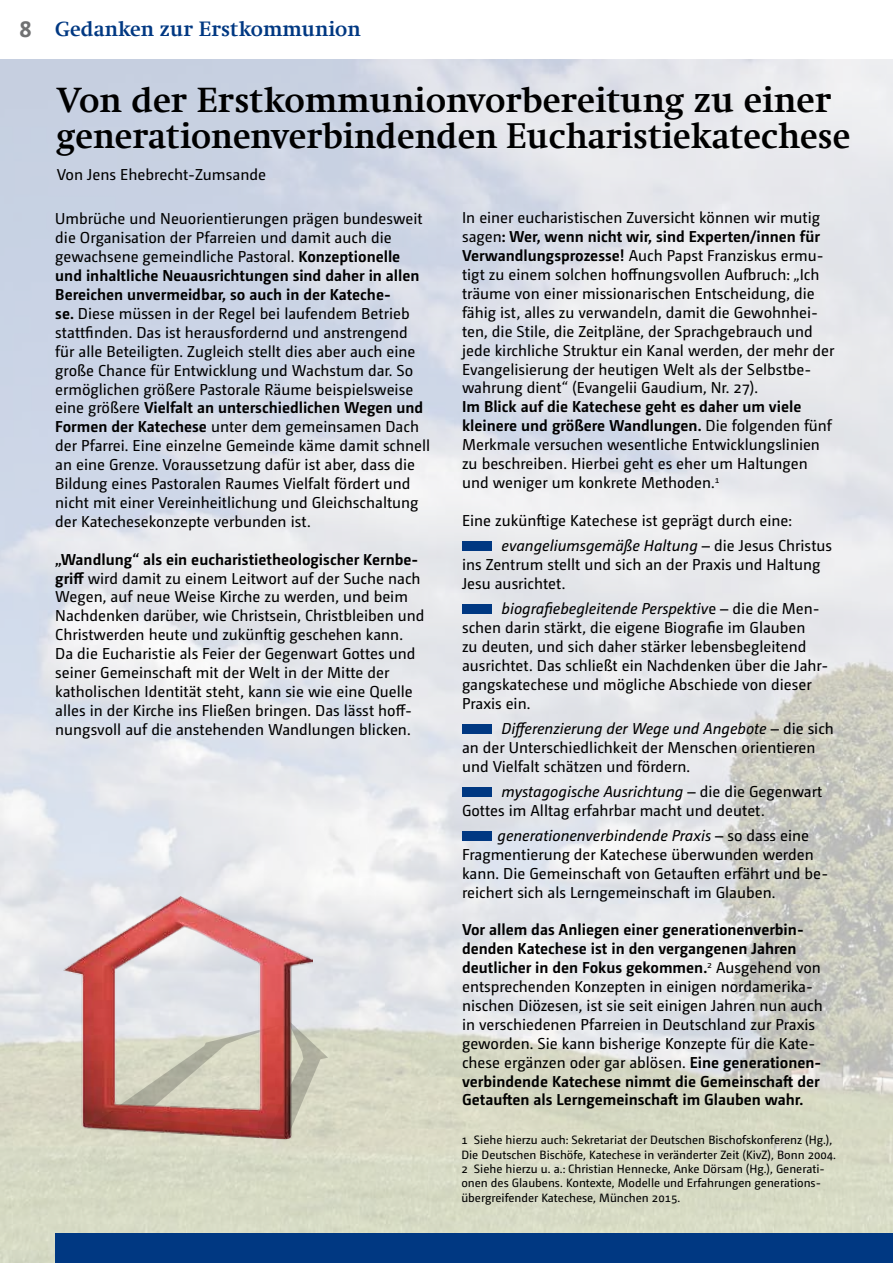
<style>
.page{position:relative;width:893px;height:1263px;background:#fff}
.page>*{position:absolute;margin:0;border:0;box-sizing:border-box;transform-origin:0 0}
.t1{font:700 36px "Swift Com";color:#000;scale:.96 1}
.t2{font:700 35.25px "Swift Com";color:#000}
.t3{font:700 21px "Swift Com";color:#003882}
.t4{font:15.75px/18.9px "Camingo Dos Pro";color:#000}
.t5{font:12px/14.4px "Camingo Dos Pro";color:#000}
.s1{font-family:"Camingo Dos Pro";font-size:24px;color:#707172}
.s2{font-size:36px}
.s3{font-weight:700}
.s4{font-style:italic}
</style>
<div class="page">
<img style="left:0;top:60px;width:893px;height:1203px">
<div style="left:462px;top:541px;width:30px;height:10px;background:#003882"></div>
<div style="left:462px;top:604px;width:30px;height:10px;background:#003882"></div>
<div style="left:462px;top:724px;width:30px;height:10px;background:#003882"></div>
<div style="left:462px;top:787px;width:30px;height:10px;background:#003882"></div>
<div style="left:462px;top:831px;width:30px;height:10px;background:#003882"></div>
<div style="left:55px;top:1233px;width:838px;height:30px;background:#003882"></div>
<svg style="left:87px;top:1022px;width:241px;height:118px;background:#d3d3c0"></svg>
<img style="left:61px;top:897px;width:252px;height:241px">
<h3 class="t3" style="left:19px;top:17px;width:343px"><span class="s1">8</span> Gedanken zur Erstkommunion</h3>
<h2 class="t2" style="left:57px;top:79px;width:776px">Von der Erstkommunionvorbereitung <span class="s2">zu einer</span></h2>
<h1 class="t1" style="left:57px;top:114px;width:828px">generationenverbindenden Eucharistiekatechese</h1>
<p class="t4" style="left:57px;top:165px;width:211px">Von Jens Ehebrecht-Zumsande</p>
<p class="t4" style="left:462px;top:208px;width:374px">In einer eucharistischen Zuversicht können wir mutig sagen<span class="s3">: Wer, wenn nicht wir, sind Experten/innen für Verwandlungsprozesse!</span> Auch Papst Franziskus ermu&shy;tigt zu einem solchen hoffnungsvollen Aufbruch: „Ich träume von einer missionarischen Entscheidung, die fähig ist, alles zu verwandeln, damit die Gewohnhei&shy;ten, die Stile, die Zeitpläne, der Sprachgebrauch und jede kirchliche Struktur ein Kanal werden, der mehr der Evangelisierung der heutigen Welt als der Selbstbe&shy;wahrung dient“ (Evangelii Gaudium, Nr. 27).</p>
<p class="t4" style="left:462px;top:397px;width:371px"><span class="s3">Im Blick auf die Katechese geht es daher um viele kleinere und größere Wandlungen.</span> Die folgenden fünf Merkmale versuchen wesentliche Entwicklungslinien zu beschreiben. Hierbei geht es eher um Haltungen und weniger um konkrete Methoden.<sup>1</sup></p>
<p class="t4" style="left:501px;top:508px;width:332px;line-height:25.2px;text-indent:-39px">Eine zukünftige Katechese ist geprägt durch eine: <span class="s4">evangeliumsgemäße Haltung</span> – die Jesus Christus</p>
<p class="t4" style="left:462px;top:555px;width:360px">ins Zentrum stellt und sich an der Praxis und Haltung<br>Jesu ausrichtet.</p>
<p class="t4" style="left:462px;top:599px;width:368px;text-indent:39px"><span class="s4">biografiebegleitende Perspektiv</span>e – die die Men&shy;schen darin stärkt, die eigene Biografie im Glauben<br>zu deuten, und sich daher stärker lebensbegleitend ausrichtet. Das schließt ein Nachdenken über die Jahr&shy;gangskatechese und mögliche Abschiede von dieser Praxis ein.</p>
<p class="t4" style="left:462px;top:719px;width:373px;text-indent:39px"><span class="s4">Differenzierung der Wege und Angebote</span> – die sich an der Unterschiedlichkeit der Menschen orientieren und Vielfalt schätzen und fördern.</p>
<p class="t4" style="left:462px;top:782px;width:362px;text-indent:39px"><span class="s4">mystagogische Ausrichtung</span> – die die Gegenwart<br>Gottes im Alltag erfahrbar macht und deutet.</p>
<p class="t4" style="left:462px;top:826px;width:368px;text-indent:35px"><span class="s4">generationenverbindende Praxis</span> – so dass eine Fragmentierung der Katechese überwunden werden kann. Die Gemeinschaft von Getauften erfährt und be&shy;reichert sich als Lerngemeinschaft im Glauben.</p>
<p class="t4" style="left:462px;top:920px;width:362px"><span class="s3">Vor allem das Anliegen einer generationenverbin&shy;denden Katechese ist in den vergangenen Jahren deutlicher in den Fokus gekommen.</span><sup>2</sup> Ausgehend von entsprechenden Konzepten in einigen nordamerika&shy;nischen Diözesen, ist sie seit einigen Jahren nun auch in verschiedenen Pfarreien in Deutschland zur Praxis geworden. Sie kann bisherige Konzepte für die Kate&shy;chese ergänzen oder gar ablösen. <span class="s3">Eine generationen&shy;verbindende Katechese nimmt die Gemeinschaft der Getauften als Lerngemeinschaft im Glauben wahr.</span></p>
<p class="t5" style="left:461px;top:1133px;width:376px">1 Siehe hierzu auch: Sekretariat der Deutschen Bischofskonferenz (Hg.), Die Deutschen Bischöfe, Katechese in veränderter Zeit (KivZ), Bonn 2004.<br>2 Siehe hierzu u. a.: Christian Hennecke, Anke Dörsam (Hg.), Generati&shy;onen des Glaubens. Kontexte, Modelle und Erfahrungen generations&shy;übergreifender Katechese, München 2015.</p>
<p class="t4" style="left:55px;top:209px;width:376px">Umbrüche und Neuorientierungen prägen bundesweit die Organisation der Pfarreien und damit auch die gewachsene gemeindliche Pastoral. <span class="s3">Konzeptionelle und inhaltliche Neuausrichtungen sind daher in allen Bereichen unvermeidbar, so auch in der Kateche-<br>se.</span> Diese müssen in der Regel bei laufendem Betrieb stattfinden. Das ist herausfordernd und anstrengend für alle Beteiligten. Zugleich stellt dies aber auch eine große Chance für Entwicklung und Wachstum dar. So ermöglichen größere Pastorale Räume beispielsweise eine größere <span class="s3">Vielfalt an unterschiedlichen Wegen und Formen der Katechese</span> unter dem gemeinsamen Dach der Pfarrei. Eine einzelne Gemeinde käme damit schnell an eine Grenze. Voraussetzung dafür ist aber, dass die Bildung eines Pastoralen Raumes Vielfalt fördert und nicht mit einer Vereinheitlichung und Gleichschaltung der Katechesekonzepte verbunden ist.</p>
<p class="t4" style="left:55px;top:550px;width:371px"><span class="s3">„Wandlung“ als ein eucharistietheologischer Kernbe&shy;griff</span> wird damit zu einem Leitwort auf der Suche nach Wegen, auf neue Weise Kirche zu werden, und beim Nachdenken darüber, wie Christsein, Christbleiben und Christwerden heute und zukünftig geschehen kann.<br>Da die Eucharistie als Feier der Gegenwart Gottes und seiner Gemeinschaft mit der Welt in der Mitte der katholischen Identität steht, kann sie wie eine Quelle alles in der Kirche ins Fließen bringen. Das lässt hoff&shy;nungsvoll auf die anstehenden Wandlungen blicken.</p>
</div>
